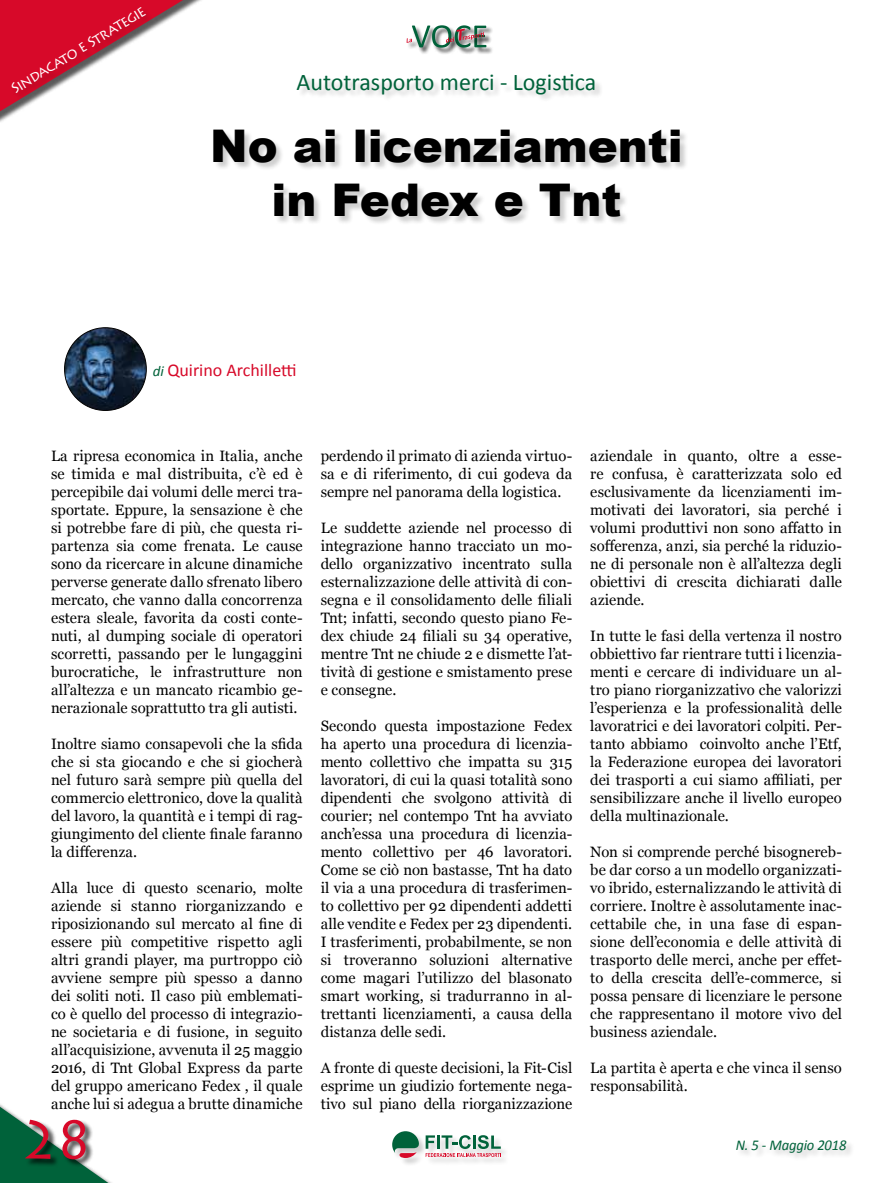
<style>
.page{position:relative;width:893px;height:1183px;background:#fff}
.page>*{position:absolute;margin:0;border:0;box-sizing:border-box;transform-origin:0 0}
.t1{font:54px "Lithos Pro";color:#d70929;scale:.95 1}
.t2{font:900 45px/54px "Arial";color:#000;text-align:center}
.t3{font:24px "Calibri";color:#00623a}
.t4{font:18px "Calibri";color:#d70929}
.t5{font:15px/18px "Georgia";letter-spacing:.005em;color:#000;text-align:justify}
.t6{font:15px "Lithos Pro";color:#fff;scale:.95 1}
.t7{font:italic 15px "Calibri";letter-spacing:-.01em;color:#00623a}
.s1{font-style:italic;font-size:15px;color:#00623a}
</style>
<div class="page">
<div style="left:297px;top:75px;width:307px;height:27px;background:#000;opacity:.2"></div>
<div style="left:214px;top:130px;width:475px;height:96px;background:#000;opacity:.2"></div>
<img style="left:65px;top:327px;width:81px;height:83px">
<div style="left:64px;top:327px;width:83px;height:83px;border:1px solid #000;border-radius:50%"></div>
<div style="left:412px;top:25px;width:81px;height:30px;background:#000;opacity:.65"></div>
<div style="left:407px;top:39px;width:12px;height:11px;background:#f9f9f9"></div>
<div style="left:446px;top:29px;width:45px;height:20px;background:#000;opacity:.65"></div>
<svg style="left:407px;top:25px;width:79px;height:23px"></svg>
<svg style="left:0;top:1104px;width:110px;height:78px"></svg>
<div style="left:25px;top:1119px;width:69px;height:48px;background:#000;opacity:.65"></div>
<div style="left:393px;top:1131px;width:117px;height:35px;background:#000;opacity:.2"></div>
<svg style="left:392px;top:1131px;width:27px;height:26px"></svg>
<svg style="left:426px;top:1134px;width:75px;height:22px"></svg>
<div style="left:737px;top:1140px;width:118px;height:21px;background:#000;opacity:.2"></div>
<svg style="left:0;top:0;width:201px;height:119px"></svg>
<div style="left:11px;top:7px;width:144px;height:95px;background:#000;opacity:.2"></div>
<p class="t6" style="left:8px;top:82px;width:164px;rotate:-31deg">Sindacato e Strategie</p>
<h3 class="t3" style="left:297px;top:67px;width:301px">Autotrasporto merci - Logistica</h3>
<h2 class="t2" style="left:210px;top:118px;width:474px">No ai licenziamenti in Fedex e Tnt</h2>
<p class="t4" style="left:153px;top:358px;width:145px"><span class="s1">di</span> Quirino Archilletti</p>
<p class="t5" style="left:51px;top:445px;width:253px">La ripresa economica in Italia, anche se timida e mal distribuita, c’è ed è percepibile dai volumi delle merci tra&shy;sportate. Eppure, la sensazione è che si potrebbe fare di più, che questa ri&shy;partenza sia come frenata. Le cause sono da ricercare in alcune dinamiche perverse generate dallo sfrenato libero mercato, che vanno dalla concorrenza estera sleale, favorita da costi conte&shy;nuti, al dumping sociale di operatori scorretti, passando per le lungaggini burocratiche, le infrastrutture non all’altezza e un mancato ricambio ge&shy;nerazionale soprattutto tra gli autisti.</p>
<p class="t5" style="left:51px;top:733px;width:253px">Inoltre siamo consapevoli che la sfida che si sta giocando e che si giocherà nel futuro sarà sempre più quella del commercio elettronico, dove la qualità del lavoro, la quantità e i tempi di rag&shy;giungimento del cliente finale faranno la differenza.</p>
<p class="t5" style="left:51px;top:877px;width:253px">Alla luce di questo scenario, molte aziende si stanno riorganizzando e riposizionando sul mercato al fine di essere più competitive rispetto agli altri grandi player, ma purtroppo ciò avviene sempre più spesso a danno dei soliti noti. Il caso più emblemati&shy;co è quello del processo di integrazio&shy;ne societaria e di fusione, in seguito all’acquisizione, avvenuta il 25 maggio 2016, di Tnt Global Express da parte del gruppo americano Fedex , il quale anche lui si adegua a brutte dinamiche</p>
<h1 class="t1" style="left:22px;top:1108px;width:76px">28</h1>
<p class="t5" style="left:321px;top:445px;width:253px">perdendo il primato di azienda virtuo&shy;sa e di riferimento, di cui godeva da sempre nel panorama della logistica.</p>
<p class="t5" style="left:321px;top:517px;width:253px">Le suddette aziende nel processo di integrazione hanno tracciato un mo&shy;dello organizzativo incentrato sulla esternalizzazione delle attività di con&shy;segna e il consolidamento delle filiali Tnt; infatti, secondo questo piano Fe&shy;dex chiude 24 filiali su 34 operative, mentre Tnt ne chiude 2 e dismette l’at&shy;tività di gestione e smistamento prese e consegne.</p>
<p class="t5" style="left:321px;top:715px;width:253px">Secondo questa impostazione Fedex ha aperto una procedura di licenzia&shy;mento collettivo che impatta su 315 lavoratori, di cui la quasi totalità sono dipendenti che svolgono attività di courier; nel contempo Tnt ha avviato anch’essa una procedura di licenzia&shy;mento collettivo per 46 lavoratori.<br>Come se ciò non bastasse, Tnt ha dato il via a una procedura di trasferimen&shy;to collettivo per 92 dipendenti addetti alle vendite e Fedex per 23 dipendenti.<br>I trasferimenti, probabilmente, se non si troveranno soluzioni alternative come magari l’utilizzo del blasonato smart working, si tradurranno in al&shy;trettanti licenziamenti, a causa della distanza delle sedi.</p>
<p class="t5" style="left:321px;top:1057px;width:253px">A fronte di queste decisioni, la Fit-Cisl esprime un giudizio fortemente nega&shy;tivo sul piano della riorganizzazione</p>
<p class="t5" style="left:590px;top:445px;width:253px">aziendale in quanto, oltre a esse&shy;re confusa, è caratterizzata solo ed esclusivamente da licenziamenti im&shy;motivati dei lavoratori, sia perché i volumi produttivi non sono affatto in sofferenza, anzi, sia perché la riduzio&shy;ne di personale non è all’altezza degli obiettivi di crescita dichiarati dalle aziende.</p>
<p class="t5" style="left:590px;top:625px;width:253px">In tutte le fasi della vertenza il nostro obbiettivo far rientrare tutti i licenzia&shy;menti e cercare di individuare un al&shy;tro piano riorganizzativo che valorizzi l’esperienza e la professionalità delle lavoratrici e dei lavoratori colpiti. Per&shy;tanto abbiamo coinvolto anche l’Etf, la Federazione europea dei lavoratori dei trasporti a cui siamo affiliati, per sensibilizzare anche il livello europeo della multinazionale.</p>
<p class="t5" style="left:590px;top:841px;width:253px">Non si comprende perché bisognereb&shy;be dar corso a un modello organizzati&shy;vo ibrido, esternalizzando le attività di corriere. Inoltre è assolutamente inac&shy;cettabile che, in una fase di espan&shy;sione dell’economia e delle attività di trasporto delle merci, anche per effet&shy;to della crescita dell’e-commerce, si possa pensare di licenziare le persone che rappresentano il motore vivo del business aziendale.</p>
<p class="t5" style="left:590px;top:1057px;width:253px">La partita è aperta e che vinca il senso responsabilità.</p>
<p class="t7" style="left:736px;top:1134px;width:112px">N. 5 - Maggio 2018</p>
</div>
